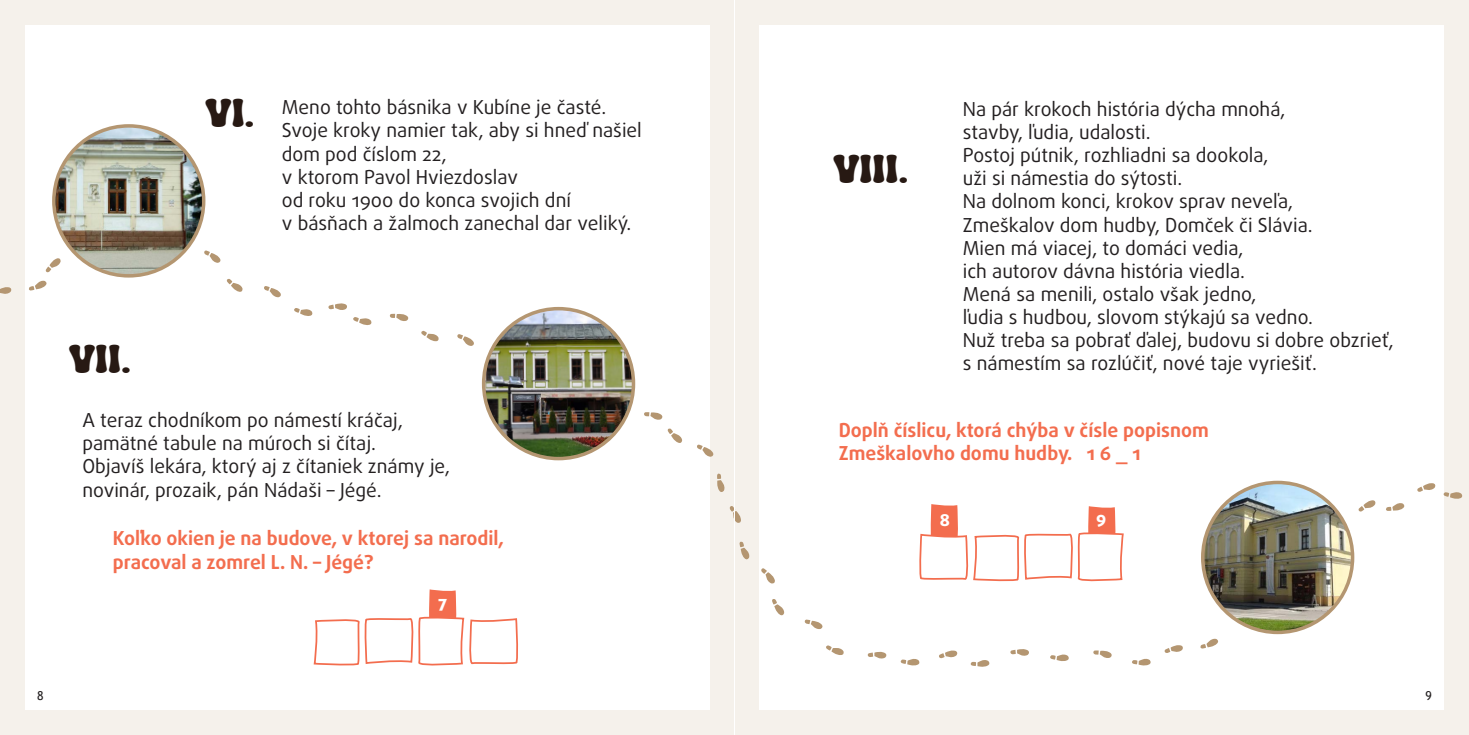
<style>
.page{position:relative;width:1469px;height:735px;background:#fff}
.page>*{position:absolute;margin:0;border:0;box-sizing:border-box;transform-origin:0 0}
.kapitola{font:40.25px "Super Spicy";color:#271913}
.text{font:19.25px "Daxline Pro";color:#231f20}
.otazka{font:700 19.25px "Daxline Pro";color:#f36d4e}
.t1{font:800 16.8px "Daxline Pro";color:#fff}
.t2{font:12.25px "Trebuchet MS";color:#231f20}
</style>
<div class="page">
<div style="left:734px;top:0;width:734px;height:734px;background:#f5f1eb"></div>
<div style="left:0;top:0;width:734px;height:734px;background:#f5f1eb"></div>
<div style="left:759px;top:25px;width:684px;height:684px;background:#fff"></div>
<div style="left:25px;top:25px;width:684px;height:684px;background:#fff"></div>
<img style="left:54px;top:126px;width:150px;height:150px;border-radius:75px">
<div style="left:52px;top:124px;width:153px;height:153px;border:4px solid #b49671;border-radius:50%"></div>
<img style="left:483px;top:308px;width:150px;height:150px;border-radius:74px">
<div style="left:482px;top:307px;width:153px;height:153px;border:4px solid #b49671;border-radius:50%"></div>
<svg style="left:313px;top:589px;width:205px;height:77px"></svg>
<svg style="left:919px;top:504px;width:205px;height:78px"></svg>
<img style="left:1202px;top:482px;width:150px;height:150px;border-radius:75px">
<div style="left:1200px;top:480px;width:154px;height:153px;border:4px solid #b49671;border-radius:50%"></div>
<svg style="left:0;top:287px;width:11px;height:7px"></svg>
<svg style="left:46px;top:258px;width:15px;height:14px"></svg>
<svg style="left:29px;top:280px;width:18px;height:10px"></svg>
<svg style="left:204px;top:250px;width:17px;height:13px"></svg>
<svg style="left:328px;top:303px;width:19px;height:7px"></svg>
<svg style="left:294px;top:308px;width:18px;height:8px"></svg>
<svg style="left:421px;top:330px;width:18px;height:11px"></svg>
<svg style="left:264px;top:286px;width:17px;height:11px"></svg>
<svg style="left:457px;top:334px;width:17px;height:12px"></svg>
<svg style="left:390px;top:313px;width:18px;height:8px"></svg>
<svg style="left:227px;top:279px;width:16px;height:13px"></svg>
<svg style="left:353px;top:317px;width:18px;height:8px"></svg>
<svg style="left:1010px;top:649px;width:19px;height:6px"></svg>
<svg style="left:867px;top:651px;width:19px;height:7px"></svg>
<svg style="left:1164px;top:645px;width:18px;height:7px"></svg>
<svg style="left:970px;top:660px;width:19px;height:6px"></svg>
<svg style="left:1132px;top:658px;width:18px;height:7px"></svg>
<svg style="left:939px;top:650px;width:18px;height:8px"></svg>
<svg style="left:1093px;top:650px;width:18px;height:8px"></svg>
<svg style="left:1050px;top:654px;width:18px;height:7px"></svg>
<svg style="left:900px;top:658px;width:19px;height:7px"></svg>
<svg style="left:1200px;top:638px;width:18px;height:10px"></svg>
<svg style="left:644px;top:412px;width:18px;height:8px"></svg>
<svg style="left:804px;top:619px;width:18px;height:9px"></svg>
<svg style="left:826px;top:645px;width:17px;height:9px"></svg>
<svg style="left:1443px;top:491px;width:19px;height:8px"></svg>
<svg style="left:697px;top:444px;width:16px;height:12px"></svg>
<svg style="left:761px;top:568px;width:14px;height:15px"></svg>
<svg style="left:667px;top:428px;width:15px;height:15px"></svg>
<svg style="left:739px;top:541px;width:10px;height:18px"></svg>
<svg style="left:729px;top:506px;width:12px;height:16px"></svg>
<svg style="left:717px;top:473px;width:8px;height:19px"></svg>
<svg style="left:772px;top:599px;width:12px;height:16px"></svg>
<svg style="left:1358px;top:500px;width:17px;height:11px"></svg>
<svg style="left:1417px;top:483px;width:18px;height:8px"></svg>
<svg style="left:1386px;top:503px;width:18px;height:7px"></svg>
<hr style="left:734px;top:0;width:1px;height:734px;background:#fff">
<p class="kapitola" style="left:69px;top:331px;width:63px">VII.</p>
<p class="kapitola" style="left:206px;top:86px;width:50px">VI.</p>
<p class="text" style="left:282px;top:94px;width:326px">Meno tohto básnika v Kubíne je časté.</p>
<p class="text" style="left:282px;top:118px;width:361px">Svoje kroky namier tak, aby si hneď našiel</p>
<p class="text" style="left:282px;top:141px;width:166px">dom pod číslom 22,</p>
<p class="text" style="left:282px;top:164px;width:237px">v ktorom Pavol Hviezdoslav</p>
<p class="text" style="left:282px;top:187px;width:290px">od roku 1900 do konca svojich dní</p>
<p class="text" style="left:282px;top:210px;width:351px">v básňach a žalmoch zanechal dar veliký.</p>
<p class="text" style="left:82px;top:407px;width:322px">A teraz chodníkom po námestí kráčaj,</p>
<p class="text" style="left:82px;top:430px;width:295px">pamätné tabule na múroch si čítaj.</p>
<p class="text" style="left:82px;top:453px;width:369px">Objavíš lekára, ktorý aj z čítaniek známy je,</p>
<p class="text" style="left:82px;top:476px;width:301px">novinár, prozaik, pán Nádaši – Jégé.</p>
<p class="otazka" style="left:113px;top:525px;width:392px">Koľko okien je na budove, v ktorej sa narodil,</p>
<p class="otazka" style="left:113px;top:548px;width:262px">pracoval a zomrel L. N. – Jégé?</p>
<p class="t1" style="left:438px;top:590px;width:11px">7</p>
<p class="kapitola" style="left:833px;top:141px;width:76px">VIII.</p>
<p class="text" style="left:962px;top:96px;width:324px">Na pár krokoch história dýcha mnohá,</p>
<p class="text" style="left:962px;top:119px;width:189px">stavby, ľudia, udalosti.</p>
<p class="text" style="left:962px;top:142px;width:307px">Postoj pútnik, rozhliadni sa dookola,</p>
<p class="text" style="left:962px;top:165px;width:221px">uži si námestia do sýtosti.</p>
<p class="text" style="left:962px;top:189px;width:332px">Na dolnom konci, krokov sprav neveľa,</p>
<p class="text" style="left:962px;top:212px;width:351px">Zmeškalov dom hudby, Domček či Slávia.</p>
<p class="text" style="left:962px;top:235px;width:282px">Mien má viacej, to domáci vedia,</p>
<p class="text" style="left:962px;top:258px;width:284px">ich autorov dávna história viedla.</p>
<p class="text" style="left:962px;top:281px;width:295px">Mená sa menili, ostalo však jedno,</p>
<p class="text" style="left:962px;top:304px;width:352px">ľudia s hudbou, slovom stýkajú sa vedno.</p>
<p class="text" style="left:962px;top:327px;width:432px">Nuž treba sa pobrať ďalej, budovu si dobre obzrieť,</p>
<p class="text" style="left:962px;top:350px;width:355px">s námestím sa rozlúčiť, nové taje vyriešiť.</p>
<p class="otazka" style="left:838px;top:417px;width:371px">Doplň číslicu, ktorá chýba v čísle popisnom</p>
<p class="otazka" style="left:838px;top:440px;width:303px">Zmeškalovho domu hudby. 1 6 _ 1</p>
<p class="t1" style="left:939px;top:508px;width:12px">8</p>
<p class="t1" style="left:1096px;top:507px;width:12px">9</p>
<p class="t2" style="left:37px;top:687px;width:8px">8</p>
<p class="t2" style="left:1425px;top:687px;width:8px">9</p>
</div>
